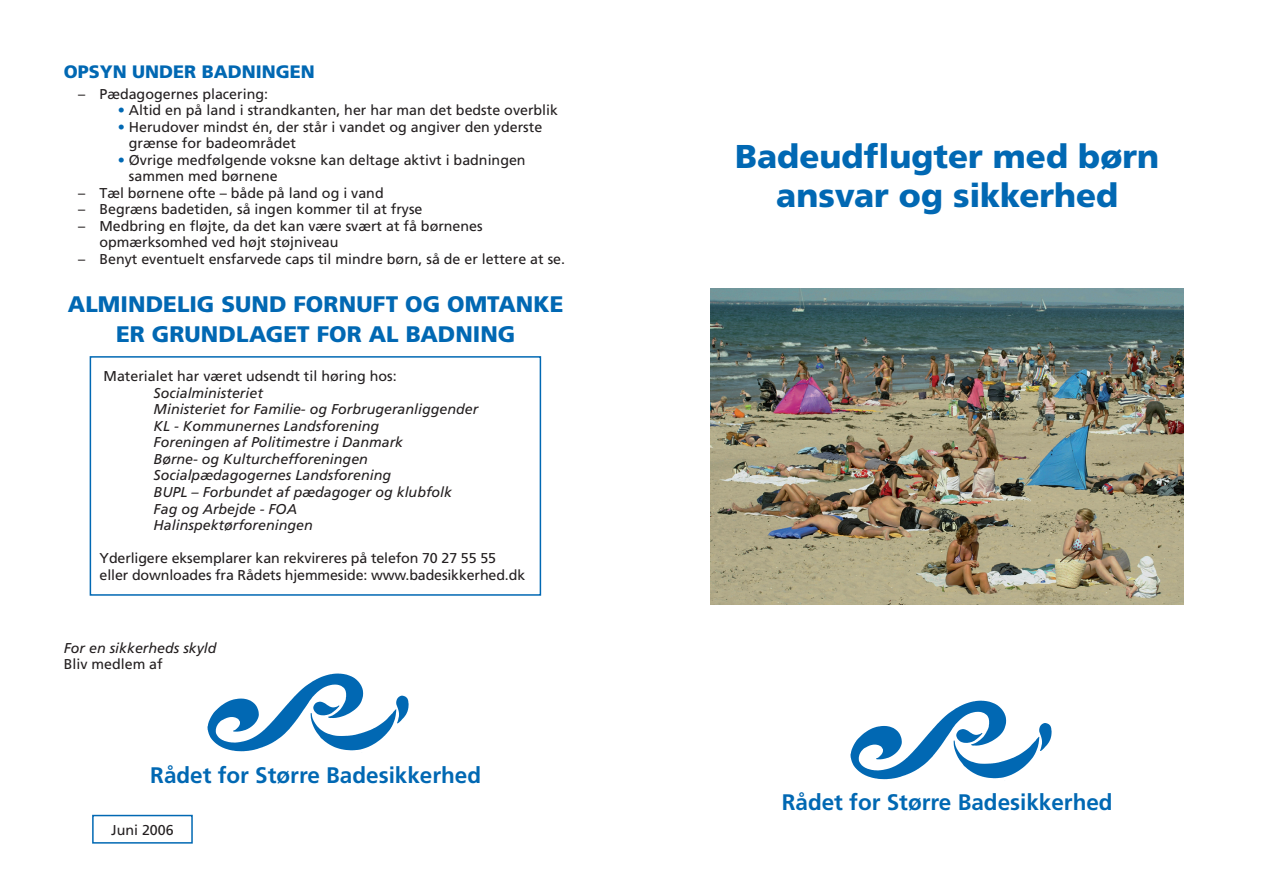
<style>
.page{position:relative;width:1263px;height:893px;background:#fff}
.page>*{position:absolute;margin:0;border:0;box-sizing:border-box;transform-origin:0 0}
.t1{font:900 33px/39.6px "Frutiger";color:#0168b3;text-align:center}
.t2{font:900 22.5px/30px "Frutiger";letter-spacing:.005em;color:#0168b3}
.t3{font:700 22.5px "Frutiger";color:#0168b3}
.t4{font:900 18px "Frutiger";color:#0168b3}
.t5{font:14.25px/16.5px "Frutiger";color:#231f20}
.t6{font:italic 14.25px/16.5px "Frutiger";color:#231f20}
.s1{color:#0168b3}
</style>
<div class="page">
<img style="left:711px;top:288px;width:473px;height:316px">
<img style="left:850px;top:700px;width:202px;height:80px">
<div style="left:90px;top:356px;width:451px;height:240px;border:2px solid #0168b3"></div>
<img style="left:207px;top:673px;width:202px;height:79px">
<div style="left:92px;top:815px;width:101px;height:29px;border:2px solid #0168b3"></div>
<p class="t4" style="left:64px;top:61px;width:13px">OPS</p>
<p class="t4" style="left:100px;top:61px;width:116px">YN UNDER BAD</p>
<p class="t4" style="left:242px;top:61px;width:75px">NINGEN</p>
<p class="t5" style="left:78px;top:85px;width:192px">– Pædagogernes placering:</p>
<p class="t5" style="left:118px;top:102px;width:442px"><span class="s1">•</span> Altid en på land i strandkanten, her har man det bedste overblik</p>
<p class="t5" style="left:129px;top:118px;width:415px;text-indent:-11px"><span class="s1">•</span> Herudover mindst én, der står i vandet og angiver den yderste grænse for badeområdet</p>
<p class="t5" style="left:129px;top:151px;width:398px;text-indent:-11px"><span class="s1">•</span> Øvrige medfølgende voksne kan deltage aktivt i badningen sammen med børnene</p>
<p class="t5" style="left:78px;top:184px;width:307px">– Tæl børnene ofte – både på land og i vand</p>
<p class="t5" style="left:78px;top:201px;width:346px">– Begræns badetiden, så ingen kommer til at fryse</p>
<p class="t5" style="left:99px;top:217px;width:385px;text-indent:-21px">– Medbring en fløjte, da det kan være svært at få børnenes opmærksomhed ved højt støjniveau</p>
<p class="t5" style="left:78px;top:250px;width:489px">– Benyt eventuelt ensfarvede caps til mindre børn, så de er lettere at se.</p>
<h2 class="t2" style="left:116px;top:289px;width:449px;text-indent:-48px">ALMINDELIG SUND FORNUFT OG OMTANKE<br>ER GRUNDLAGET FOR AL BAD</h2>
<h2 class="t2" style="left:455px;top:319px;width:62px">NING</h2>
<p class="t5" style="left:104px;top:368px;width:294px">Materialet har været udsendt til høring hos:</p>
<p class="t6" style="left:154px;top:385px;width:326px">Socialministeriet<br>Ministeriet for Familie- og Forbrugeranliggender KL - Kommunernes Landsforening<br>Foreningen af Politimestre i Danmark<br>Børne- og Kulturchefforeningen Socialpædagogernes Landsforening<br>BUPL – Forbundet af pædagoger og klubfolk Fag og Arbejde - FOA<br>Halinspektørforeningen</p>
<p class="t5" style="left:100px;top:550px;width:427px">Yderligere eksemplarer kan rekvireres på telefon 70 27 55 55 eller downloades fra Rådets hjemmeside: www.badesikkerhed.dk</p>
<p class="t6" style="left:64px;top:639px;width:154px">For en sikkerheds skyld</p>
<p class="t5" style="left:64px;top:656px;width:100px">Bliv medlem af</p>
<h2 class="t3" style="left:150px;top:762px;width:332px">Rådet for Større Badesikkerhed</h2>
<p class="t5" style="left:111px;top:821px;width:64px">Juni 2006</p>
<h1 class="t1" style="left:735px;top:136px;width:425px">BADEUDFLUGTER MED BØRN<br>ANSVAR OG SIKKERHED</h1>
<h2 class="t3" style="left:782px;top:789px;width:332px">Rådet for Større Badesikkerhed</h2>
</div>
